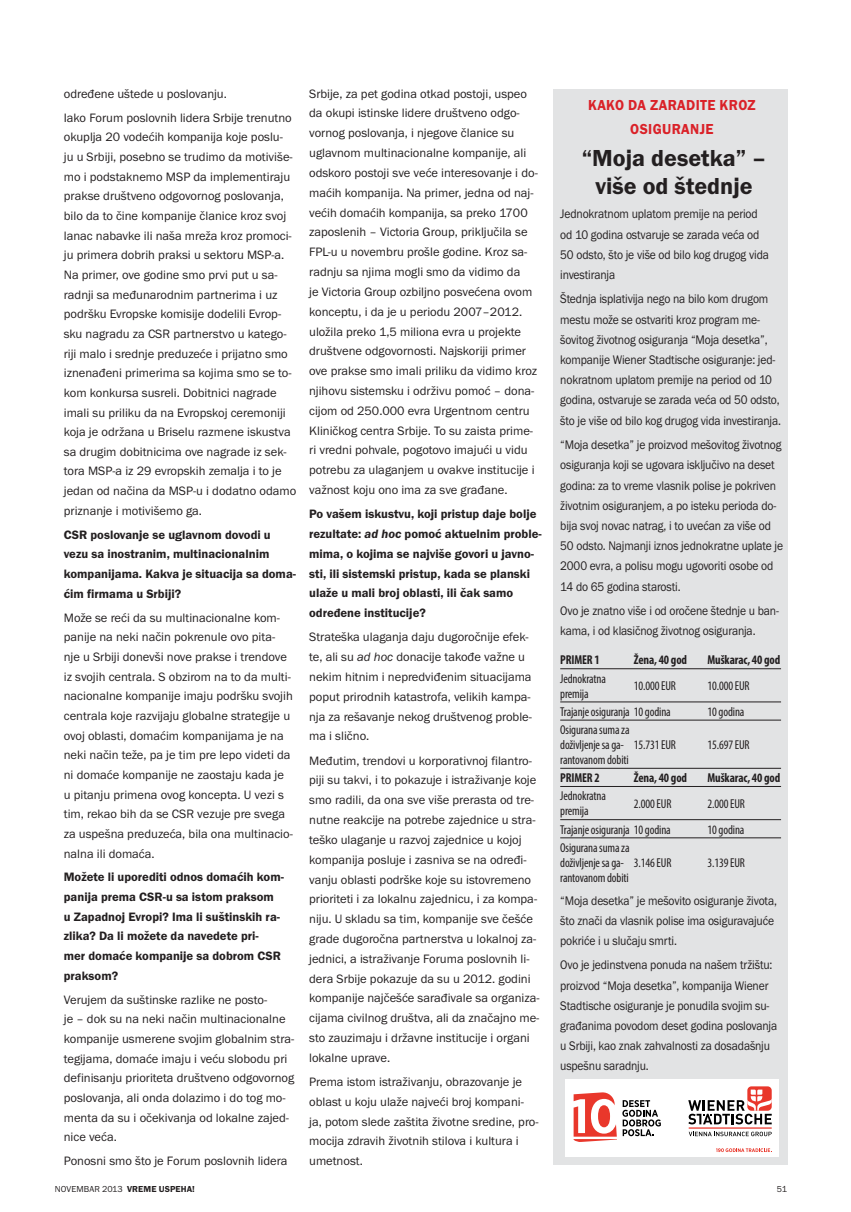
<style>
.page{position:relative;width:851px;height:1212px;background:#fff}
.page>*{position:absolute;margin:0;border:0;box-sizing:border-box;transform-origin:0 0}
.t1{font:24px/27.8px "Franklin Got Itc TOT Dem";color:#231f20;text-align:center}
.t2{font:15px/24.8px "Franklin Got Itc TOT Dem";letter-spacing:.025em;color:#da2128;text-align:center;scale:.94 1}
.t3{font:12.9px/20.2px "Franklin Got Itc TOT Boo";letter-spacing:-.01em;color:#231f20;scale:.9 1}
.t4{font:condensed 12.9px/15px "Myriad Pro";letter-spacing:-.01em;color:#231f20;scale:.96 1}
.t5{font:700 condensed 12.9px "Myriad Pro";letter-spacing:-.01em;color:#231f20;scale:.96 1}
.t6{font:12.6px/19.8px "Franklin Got Itc TOT Boo";color:#231f20}
.t7{font:12.6px/19.6px "Franklin Got Itc TOT Dem";color:#231f20}
.t8{font:9px "Franklin Got Itc TOT Boo";letter-spacing:.01em;color:#231f20}
.s1{font-family:"Franklin Got Itc TOT Dem Ita"}
.s2{font-family:"Franklin Got Itc TOT Boo Ita"}
.s3{font-family:"Franklin Got Itc TOT Dem"}
</style>
<div class="page">
<div style="left:553px;top:90px;width:234px;height:1075px;background:#e2e3e4"></div>
<hr style="left:560px;top:668px;width:221px;height:1px;background:#231f20">
<hr style="left:560px;top:701px;width:221px;height:1px;background:#231f20">
<hr style="left:560px;top:720px;width:221px;height:1px;background:#231f20">
<hr style="left:560px;top:768px;width:221px;height:1px;background:#231f20">
<hr style="left:560px;top:786px;width:221px;height:1px;background:#231f20">
<hr style="left:560px;top:819px;width:221px;height:1px;background:#231f20">
<hr style="left:560px;top:837px;width:221px;height:1px;background:#231f20">
<div style="left:565px;top:1079px;width:214px;height:77px;background:#fff"></div>
<svg style="left:573px;top:1092px;width:87px;height:50px"></svg>
<svg style="left:716px;top:1148px;width:55px;height:4px"></svg>
<hr style="left:688px;top:1127px;width:83px;height:2px;background:#e9372b">
<svg style="left:688px;top:1132px;width:83px;height:4px"></svg>
<div style="left:747px;top:1086px;width:24px;height:25px;background:#e9372b;border-radius:4px"></div>
<svg style="left:688px;top:1089px;width:83px;height:35px"></svg>
<p class="t6" style="left:64px;top:82px;width:229px;line-height:23.9px">određene uštede u poslovanju.<br>Iako Forum poslovnih lidera Srbije trenutno</p>
<p class="t6" style="left:64px;top:128px;width:234px">okuplja 20 vodećih kompanija koje poslu-<br>ju u Srbiji, posebno se trudimo da motiviše&shy;mo i podstaknemo MSP da implementiraju prakse društveno odgovornog poslovanja, bilo da to čine kompanije članice kroz svoj lanac nabavke ili naša mreža kroz promoci&shy;ju primera dobrih praksi u sektoru MSP-a.<br>Na primer, ove godine smo prvi put u sa&shy;radnji sa međunarodnim partnerima i uz podršku Evropske komisije dodelili Evrop&shy;sku nagradu za CSR partnerstvo u katego&shy;riji malo i srednje preduzeće i prijatno smo iznenađeni primerima sa kojima smo se to&shy;kom konkursa susreli. Dobitnici nagrade imali su priliku da na Evropskoj ceremoniji koja je održana u Briselu razmene iskustva sa drugim dobitnicima ove nagrade iz sek&shy;tora MSP-a iz 29 evropskih zemalja i to je jedan od načina da MSP-u i dodatno odamo priznanje i motivišemo ga.</p>
<p class="t7" style="left:64px;top:526px;width:234px">CSR poslovanje se uglavnom dovodi u vezu sa inostranim, multinacionalnim kompanijama. Kakva je situacija sa doma&shy;ćim firmama u Srbiji?</p>
<p class="t6" style="left:64px;top:608px;width:230px">Može se reći da su multinacionalne kom&shy;panije na neki način pokrenule ovo pita&shy;nje u Srbiji donevši nove prakse i trendove iz svojih centrala. S obzirom na to da multi&shy;nacionalne kompanije imaju podršku svojih centrala koje razvijaju globalne strategije u ovoj oblasti, domaćim kompanijama je na neki način teže, pa je tim pre lepo videti da ni domaće kompanije ne zaostaju kada je u pitanju primena ovog koncepta. U vezi s tim, rekao bih da se CSR vezuje pre svega za uspešna preduzeća, bila ona multinacio&shy;nalna ili domaća.</p>
<p class="t7" style="left:64px;top:868px;width:222px">Možete li uporediti odnos domaćih kom&shy;panija prema CSR-u sa istom praksom<br>u Zapadnoj Evropi? Ima li suštinskih ra&shy;zlika? Da li možete da navedete pri-<br>mer domaće kompanije sa dobrom CSR praksom?</p>
<p class="t6" style="left:64px;top:990px;width:232px">Verujem da suštinske razlike ne posto-<br>je – dok su na neki način multinacionalne kompanije usmerene svojim globalnim stra&shy;tegijama, domaće imaju i veću slobodu pri definisanju prioriteta društveno odgovornog poslovanja, ali onda dolazimo i do tog mo&shy;menta da su i očekivanja od lokalne zajed&shy;nice veća.</p>
<p class="t6" style="left:64px;top:1152px;width:225px">Ponosni smo što je Forum poslovnih lidera</p>
<p class="t6" style="left:309px;top:84px;width:230px">Srbije, za pet godina otkad postoji, uspeo da okupi istinske lidere društveno odgo&shy;vornog poslovanja, i njegove članice su uglavnom multinacionalne kompanije, ali odskoro postoji sve veće interesovanje i do&shy;maćih kompanija. Na primer, jedna od naj&shy;većih domaćih kompanija, sa preko 1700 zaposlenih – Victoria Group, priključila se FPL-u u novembru prošle godine. Kroz sa&shy;radnju sa njima mogli smo da vidimo da<br>je Victoria Group ozbiljno posvećena ovom konceptu, i da je u periodu 2007–2012. uložila preko 1,5 miliona evra u projekte društvene odgovornosti. Najskoriji primer ove prakse smo imali priliku da vidimo kroz njihovu sistemsku i održivu pomoć – dona&shy;cijom od 250.000 evra Urgentnom centru Kliničkog centra Srbije. To su zaista prime&shy;ri vredni pohvale, pogotovo imajući u vidu potrebu za ulaganjem u ovakve institucije i važnost koju ono ima za sve građane.</p>
<p class="t7" style="left:309px;top:505px;width:234px">Po vašem iskustvu, koji pristup daje bolje rezultate: <span class="s1">ad hoc</span> pomoć aktuelnim proble&shy;mima, o kojima se najviše govori u javno&shy;sti, ili sistemski pristup, kada se planski ulaže u mali broj oblasti, ili čak samo određene institucije?</p>
<p class="t6" style="left:309px;top:628px;width:224px">Strateška ulaganja daju dugoročnije efek&shy;te, ali su <span class="s2">ad hoc</span> donacije takođe važne u nekim hitnim i nepredviđenim situacijama poput prirodnih katastrofa, velikih kampa&shy;nja za rešavanje nekog društvenog proble&shy;ma i slično.</p>
<p class="t6" style="left:309px;top:751px;width:232px">Međutim, trendovi u korporativnoj filantro&shy;piji su takvi, i to pokazuje i istraživanje koje smo radili, da ona sve više prerasta od tre&shy;nutne reakcije na potrebe zajednice u stra&shy;teško ulaganje u razvoj zajednice u kojoj kompanija posluje i zasniva se na određi&shy;vanju oblasti podrške koje su istovremeno prioriteti i za lokalnu zajednicu, i za kompa&shy;niju. U skladu sa tim, kompanije sve češće grade dugoročna partnerstva u lokalnoj za&shy;jednici, a istraživanje Foruma poslovnih li&shy;dera Srbije pokazuje da su u 2012. godini kompanije najčešće sarađivale sa organiza&shy;cijama civilnog društva, ali da značajno me&shy;sto zauzimaju i državne institucije i organi lokalne uprave.</p>
<p class="t6" style="left:309px;top:1072px;width:231px">Prema istom istraživanju, obrazovanje je oblast u koju ulaže najveći broj kompani&shy;ja, potom slede zaštita životne sredine, pro&shy;mocija zdravih životnih stilova i kultura i umetnost.</p>
<p class="t2" style="left:588px;top:93px;width:180px">KAKO DA ZARADITE KROZ<br>OSIGURANJE</p>
<p class="t1" style="left:581px;top:147px;width:186px">“Moja desetka” – više od štednje</p>
<p class="t3" style="left:560px;top:205px;width:233px">Jednokratnom uplatom premije na period od 10 godina ostvaruje se zarada veća od 50 odsto, što je više od bilo kog drugog vida investiranja</p>
<p class="t3" style="left:560px;top:290px;width:247px">Štednja isplativija nego na bilo kom drugom mestu može se ostvariti kroz progra m me&shy;šovitog životnog osiguranja “Moja desetka”, kompanije Wiener Stadtische osiguranje: jed&shy;nokratnom uplatom premije na period od 10 godina, ostvaruje se zarada veća od 50 odsto, što je više od bilo kog drugog vida investiranja.</p>
<p class="t3" style="left:560px;top:435px;width:249px">“Moja desetka” je proizvod mešovitog životnog osiguranja koji se ugovara isključivo na deset godina: za to vreme vlasnik polise je pokriven životnim osiguranjem, a po isteku perioda do&shy;bija svoj novac natrag, i to uvećan za više od 50 odsto. Najmanji iznos jednokratne uplate je 2000 evra, a polisu mogu ugovoriti osobe od 14 do 65 godina starosti.</p>
<p class="t3" style="left:560px;top:601px;width:244px">Ovo je znatno više i od oročene štednje u ban&shy;kama, i od klasičnog životnog osiguranja.</p>
<p class="t5" style="left:560px;top:655px;width:43px">PRIMER 1</p>
<p class="t5" style="left:633px;top:655px;width:57px">Žena, 40 god</p>
<p class="t5" style="left:707px;top:655px;width:77px">Muškarac, 40 god</p>
<p class="t4" style="left:560px;top:672px;width:49px">Jednokratna premija</p>
<p class="t4" style="left:633px;top:679px;width:45px">10.000 EUR</p>
<p class="t4" style="left:707px;top:679px;width:45px">10.000 EUR</p>
<p class="t4" style="left:560px;top:705px;width:117px">Trajanje osiguranja 10 godina</p>
<p class="t4" style="left:707px;top:705px;width:40px">10 godina</p>
<p class="t4" style="left:560px;top:723px;width:74px">Osigurana suma za doživljenje sa ga&shy;rantovanom dobiti</p>
<p class="t4" style="left:633px;top:738px;width:45px">15.731 EUR</p>
<p class="t4" style="left:707px;top:738px;width:45px">15.697 EUR</p>
<p class="t5" style="left:560px;top:773px;width:43px">PRIMER 2</p>
<p class="t5" style="left:633px;top:773px;width:57px">Žena, 40 god</p>
<p class="t5" style="left:707px;top:773px;width:77px">Muškarac, 40 god</p>
<p class="t4" style="left:560px;top:789px;width:49px">Jednokratna premija</p>
<p class="t4" style="left:633px;top:797px;width:41px">2.000 EUR</p>
<p class="t4" style="left:707px;top:797px;width:41px">2.000 EUR</p>
<p class="t4" style="left:560px;top:823px;width:117px">Trajanje osiguranja 10 godina</p>
<p class="t4" style="left:707px;top:823px;width:40px">10 godina</p>
<p class="t4" style="left:560px;top:841px;width:74px">Osigurana suma za doživljenje sa ga&shy;rantovanom dobiti</p>
<p class="t4" style="left:633px;top:856px;width:41px">3.146 EUR</p>
<p class="t4" style="left:707px;top:856px;width:41px">3.139 EUR</p>
<p class="t3" style="left:560px;top:891px;width:242px">“Moja desetka” je mešovito osiguranje života, što znači da vlasnik polise ima osiguravajuće pokriće i u slučaju smrti.</p>
<p class="t3" style="left:560px;top:956px;width:243px">Ovo je jedinstvena ponuda na našem tržištu: proizvod “Moja desetka”, kompanija Wiener Stadtische osiguranje je ponudila svojim su&shy;građanima povodom deset godina poslovanja u Srbiji, kao znak zahvalnosti za dosadašnju uspešnu saradnju.</p>
<p class="t8" style="left:55px;top:1186px;width:141px">NOVEMBAR 2013 <span class="s3">VREME USPEHA!</span></p>
<p class="t8" style="left:776px;top:1186px;width:12px">51</p>
</div>
